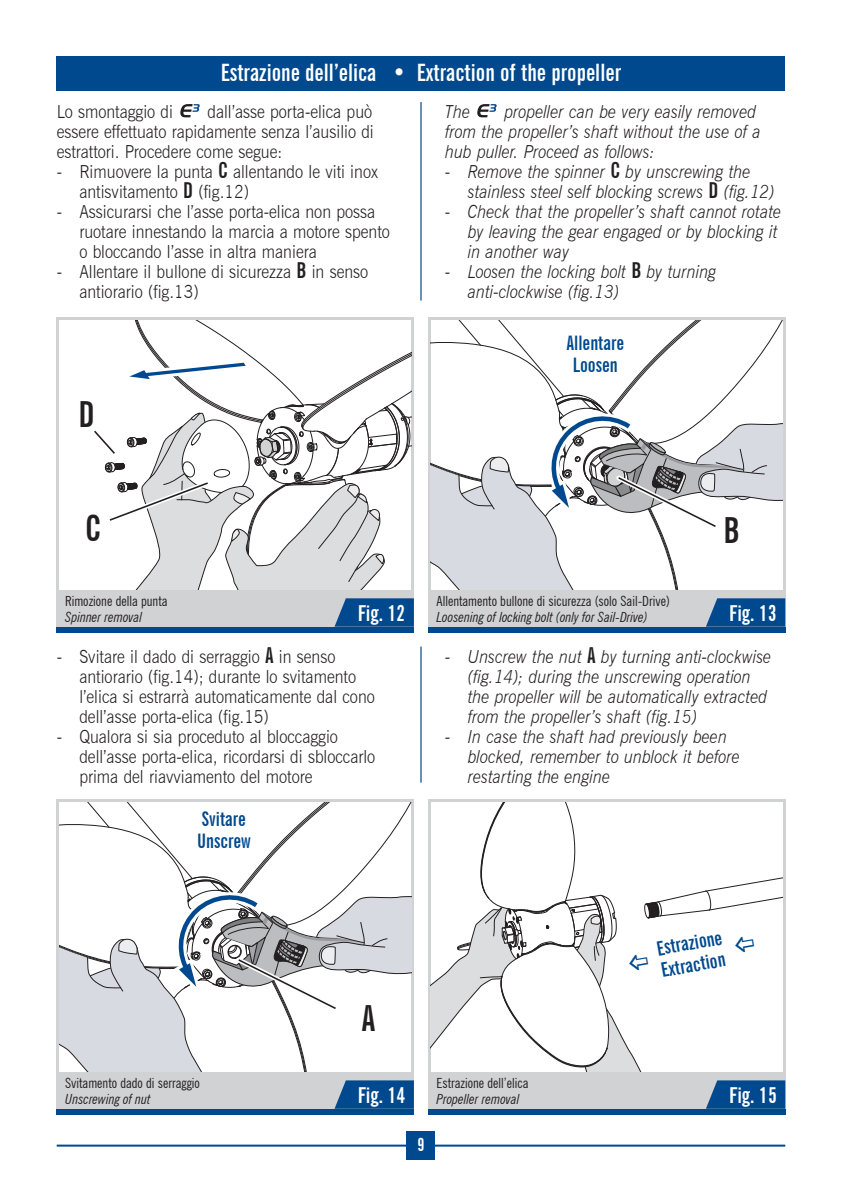
<style>
.page{position:relative;width:842px;height:1191px;background:#fff}
.page>*{position:absolute;margin:0;border:0;box-sizing:border-box;transform-origin:0 0}
.t1{font:700 extra-condensed 36px "News Gothic BT";color:#231f20}
.t2{font:700 extra-condensed 24px "News Gothic BT";color:#fff}
.t3{font:700 extra-condensed 22px "News Gothic BT";color:#fff}
.t4{font:700 extra-condensed 20px/22px "News Gothic BT";color:#01498e}
.t5{font:300 18px/20px "News Gothic BT";color:#231f20;scale:.9 1}
.t6{font:italic 300 18px/20px "News Gothic BT";color:#231f20;scale:.9 1}
.t7{font:700 extra-condensed 18px "News Gothic BT";color:#fff}
.t8{font:condensed 14px "News Gothic BT";color:#231f20}
.t9{font:italic condensed 14px "News Gothic BT";color:#231f20}
.s1{font-weight:700;font-stretch:extra-condensed;font-size:22px}
.s2{font-weight:700;font-style:normal;font-stretch:extra-condensed;font-size:22px}
</style>
<div class="page">
<hr style="left:57px;top:1144px;width:728px;height:2px;background:#01498e">
<div style="left:407px;top:1131px;width:28px;height:28px;background:#01498e"></div>
<div style="left:57px;top:57px;width:728px;height:34px;background:#01498e"></div>
<svg style="left:477px;top:104px;width:20px;height:13px"></svg>
<svg style="left:180px;top:104px;width:20px;height:13px"></svg>
<hr style="left:420px;top:102px;width:2px;height:198px;background:#01498e">
<div style="left:57px;top:317px;width:357px;height:309px;background:#d1d2d4"></div>
<div style="left:57px;top:626px;width:357px;height:6px;background:#01498e"></div>
<svg style="left:60px;top:320px;width:351px;height:270px"></svg>
<svg style="left:334px;top:598px;width:80px;height:28px;background:#135594"></svg>
<div style="left:428px;top:317px;width:357px;height:309px;background:#d1d2d4"></div>
<div style="left:428px;top:626px;width:357px;height:6px;background:#01498e"></div>
<svg style="left:431px;top:320px;width:351px;height:270px"></svg>
<svg style="left:706px;top:598px;width:79px;height:28px;background:#125493"></svg>
<div style="left:57px;top:799px;width:357px;height:309px;background:#d1d2d4"></div>
<div style="left:57px;top:1108px;width:357px;height:6px;background:#01498e"></div>
<svg style="left:60px;top:802px;width:351px;height:269px"></svg>
<svg style="left:335px;top:1080px;width:79px;height:28px;background:#125493"></svg>
<div style="left:428px;top:799px;width:357px;height:309px;background:#d1d2d4"></div>
<div style="left:428px;top:1108px;width:357px;height:6px;background:#01498e"></div>
<svg style="left:706px;top:1080px;width:79px;height:28px;background:#125494"></svg>
<hr style="left:420px;top:646px;width:2px;height:136px;background:#01498e">
<svg style="left:431px;top:802px;width:351px;height:269px;background:#f4f4f4"></svg>
<h2 class="t2" style="left:221px;top:58px;width:402px">Estrazione dell’elica • Extraction of the propeller</h2>
<p class="t5" style="left:57px;top:102px;width:354px;text-align:justify;text-indent:151px">dall’asse porta-elica può essere effettuato rapidamente senza l’ausilio di estrattori. Procedere come segue:</p>
<p class="t5" style="left:79px;top:162px;width:333px;text-indent:-23px">- Rimuovere la punta <span class="s1">C</span> allentando le viti inox antisvitamento <span class="s1">D</span> (fig.12)</p>
<p class="t5" style="left:79px;top:202px;width:346px;text-indent:-23px">- Assicurarsi che l’asse porta-elica non possa ruotare innestando la marcia a motore spento o bloccando l’asse in altra maniera</p>
<p class="t5" style="left:79px;top:262px;width:322px;text-indent:-23px">- Allentare il bullone di sicurezza <span class="s1">B</span> in senso antiorario (fig.13)</p>
<p class="t5" style="left:57px;top:102px;width:131px">Lo smontaggio di</p>
<p class="t6" style="left:445px;top:102px;width:352px;text-indent:59px">propeller can be very easily removed from the propeller’s shaft without the use of a hub puller. Proceed as follows:</p>
<p class="t6" style="left:468px;top:162px;width:342px;text-indent:-23px">- Remove the spinner <span class="s2">C</span> by unscrewing the stainless steel self blocking screws <span class="s2">D</span> (fig.12)</p>
<p class="t6" style="left:468px;top:202px;width:350px;text-indent:-23px">- Check that the propeller’s shaft cannot rotate by leaving the gear engaged or by blocking it in another way</p>
<p class="t6" style="left:468px;top:262px;width:278px;text-indent:-23px">- Loosen the locking bolt <span class="s2">B</span> by turning anti-clockwise (fig.13)</p>
<p class="t6" style="left:445px;top:102px;width:29px">The</p>
<p class="t4" style="left:566px;top:331px;width:59px;text-align:center">Allentare<br>Loosen</p>
<h1 class="t1" style="left:79px;top:392px;width:18px">D</h1>
<h1 class="t1" style="left:85px;top:507px;width:17px">C</h1>
<h1 class="t1" style="left:723px;top:509px;width:17px">B</h1>
<p class="t8" style="left:437px;top:592px;width:235px">Allentamento bullone di sicurezza (solo Sail-Drive)</p>
<p class="t9" style="left:437px;top:609px;width:213px">Loosening of locking bolt (only for Sail-Drive)</p>
<p class="t8" style="left:65px;top:592px;width:104px">Rimozione della punta</p>
<p class="t9" style="left:65px;top:609px;width:78px">Spinner removal</p>
<p class="t3" style="left:729px;top:599px;width:49px">Fig. 13</p>
<p class="t3" style="left:358px;top:599px;width:49px">Fig. 12</p>
<p class="t5" style="left:79px;top:647px;width:330px;text-indent:-23px">- Svitare il dado di serraggio <span class="s1">A</span> in senso antiorario (fig.14); durante lo svitamento l’elica si estrarrà automaticamente dal cono dell’asse porta-elica (fig.15)</p>
<p class="t5" style="left:79px;top:727px;width:330px;text-indent:-23px">- Qualora si sia proceduto al bloccaggio dell’asse porta-elica, ricordarsi di sbloccarlo prima del riavviamento del motore</p>
<p class="t4" style="left:197px;top:808px;width:55px">Svitare<br>Unscrew</p>
<p class="t6" style="left:468px;top:646px;width:339px;text-indent:-23px">- Unscrew the nut <span class="s2">A</span> by turning anti-clockwise (fig.14); during the unscrewing operation the propeller will be automatically extracted from the propeller’s shaft (fig.15)</p>
<p class="t6" style="left:468px;top:726px;width:304px;text-indent:-23px">- In case the shaft had previously been blocked, remember to unblock it before restarting the engine</p>
<p class="t8" style="left:65px;top:1074px;width:136px">Svitamento dado di serraggio</p>
<p class="t9" style="left:65px;top:1090px;width:87px">Unscrewing of nut</p>
<h1 class="t1" style="left:362px;top:996px;width:15px">A</h1>
<p class="t3" style="left:358px;top:1081px;width:49px">Fig. 14</p>
<p class="t7" style="left:417px;top:1133px;width:9px">9</p>
<p class="t8" style="left:437px;top:1074px;width:93px">Estrazione dell’elica</p>
<p class="t9" style="left:437px;top:1090px;width:84px">Propeller removal</p>
<p class="t4" style="left:655px;top:937px;width:67px;rotate:-10deg">Estrazione<br>Extraction</p>
<p class="t3" style="left:729px;top:1081px;width:49px">Fig. 15</p>
</div>
